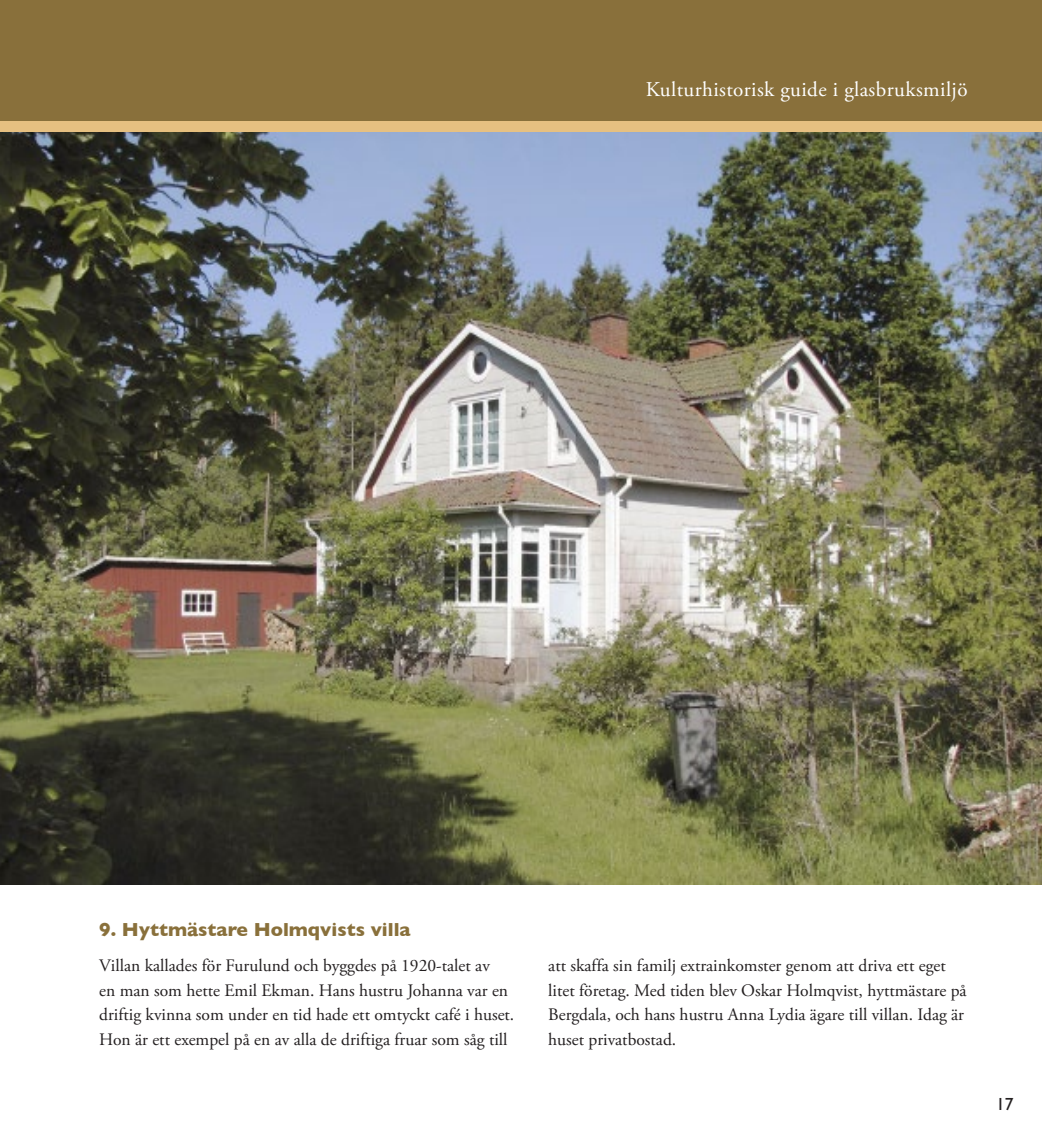
<style>
.page{position:relative;width:1042px;height:1141px;background:#fff}
.page>*{position:absolute;margin:0;border:0;box-sizing:border-box;transform-origin:0 0}
.t1{font:21px "Adobe Garamond Pro";letter-spacing:.02em;color:#fff}
.t2{font:700 19.25px "Gill Sans";color:#89703b}
.t3{font:17.5px/24.5px "Adobe Garamond Pro";color:#231f20}
.t4{font:17.5px "Gill Sans";color:#231f20}
</style>
<div class="page">
<img style="left:0;top:132px;width:1042px;height:752px">
<div style="left:0;top:121px;width:1042px;height:11px;background:#e6c081"></div>
<div style="left:0;top:0;width:1042px;height:121px;background:#89703b"></div>
<p class="t1" style="left:646px;top:77px;width:323px">Kulturhistorisk guide i glasbruksmiljö</p>
<p class="t2" style="left:99px;top:914px;width:313px">9. Hyttmästare Holmqvists villa</p>
<p class="t3" style="left:99px;top:954px;width:417px">Villan kallades för Furulund och byggdes på 1920-talet av<br>en man som hette Emil Ekman. Hans hustru Johanna var en driftig kvinna som under en tid hade ett omtyckt café i huset.<br>Hon är ett exempel på en av alla de driftiga fruar som såg till</p>
<p class="t3" style="left:548px;top:954px;width:420px">att skaffa sin familj extrainkomster genom att driva ett eget litet företag. Med tiden blev Oskar Holmqvist, hyttmästare på Bergdala, och hans hustru Anna Lydia ägare till villan. Idag är huset privatbostad.</p>
<p class="t4" style="left:996px;top:1094px;width:19px">17</p>
</div>
